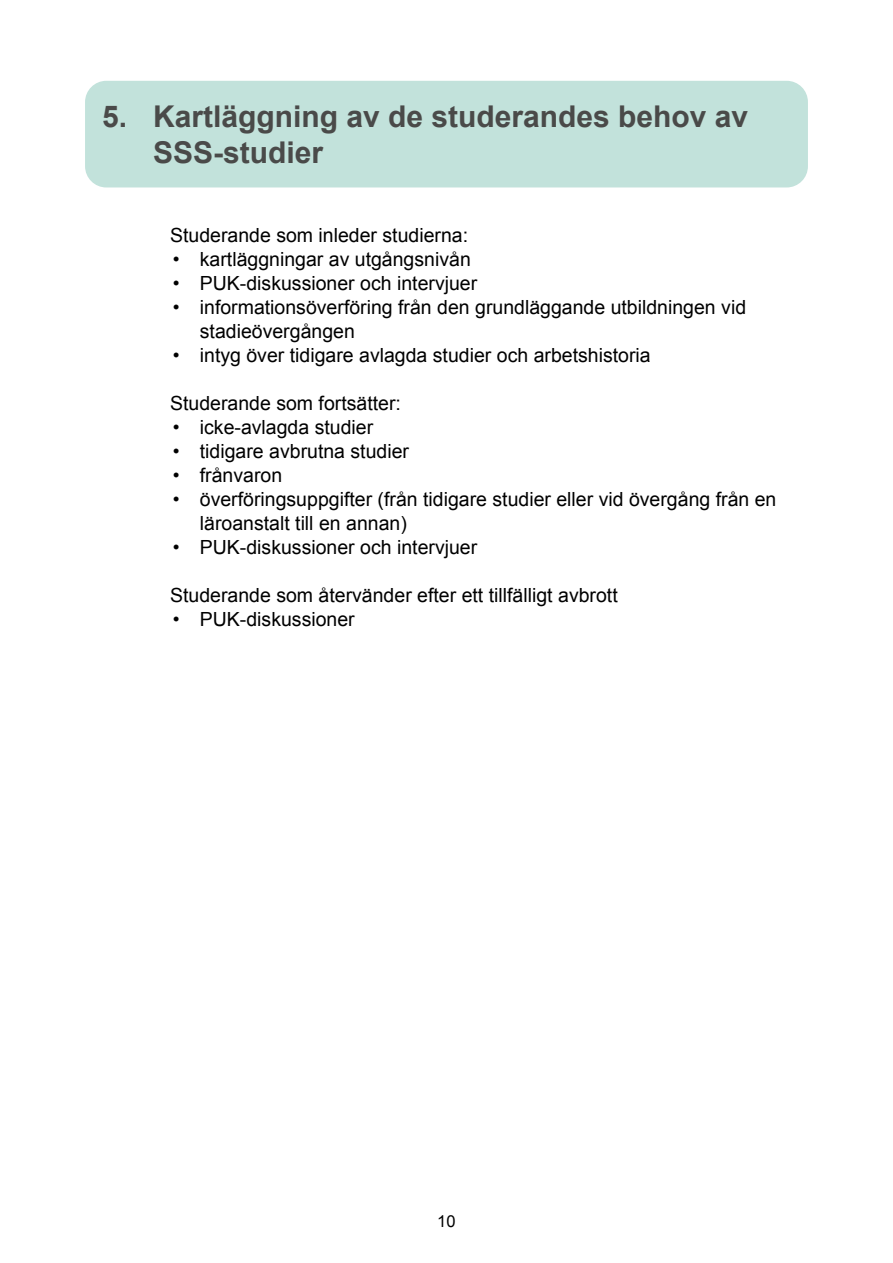
<style>
.page{position:relative;width:893px;height:1263px;background:#fff}
.page>*{position:absolute;margin:0;border:0;box-sizing:border-box;transform-origin:0 0}
.Heading_1{font:700 30px/36px "Arial";color:#4a4a49}
.List_Paragraph{font:19.5px/24px "Arial";color:#000}
.t1{font:16.5px "Arial";color:#000}
</style>
<div class="page">
<div style="left:85px;top:81px;width:723px;height:106px;background:#c2e2db;border-radius:21px"></div>
<p class="Heading_1" style="left:153px;top:99px;width:597px;text-indent:-51px">5. Kartläggning av de studerandes behov av<br>SSS-studier</p>
<p class="List_Paragraph" style="left:170px;top:223px;width:300px">Studerande som inleder studierna:</p>
<p class="List_Paragraph" style="left:173px;top:247px;width:299px">• kartläggningar av utgångsnivån</p>
<p class="List_Paragraph" style="left:173px;top:271px;width:306px">• PUK-diskussioner och intervjuer</p>
<p class="List_Paragraph" style="left:200px;top:295px;width:548px;text-indent:-27px">• informationsöverföring från den grundläggande utbildningen vid stadieövergången</p>
<p class="List_Paragraph" style="left:173px;top:343px;width:479px">• intyg över tidigare avlagda studier och arbetshistoria</p>
<p class="List_Paragraph" style="left:170px;top:391px;width:232px">Studerande som fortsätter:</p>
<p class="List_Paragraph" style="left:173px;top:415px;width:202px">• icke-avlagda studier</p>
<p class="List_Paragraph" style="left:173px;top:439px;width:238px">• tidigare avbrutna studier</p>
<p class="List_Paragraph" style="left:173px;top:463px;width:111px">• frånvaron</p>
<p class="List_Paragraph" style="left:200px;top:487px;width:578px;text-indent:-27px">• överföringsuppgifter (från tidigare studier eller vid övergång från en läroanstalt till en annan)</p>
<p class="List_Paragraph" style="left:173px;top:535px;width:306px">• PUK-diskussioner och intervjuer</p>
<p class="List_Paragraph" style="left:170px;top:583px;width:449px">Studerande som återvänder efter ett tillfälligt avbrott</p>
<p class="List_Paragraph" style="left:173px;top:607px;width:183px">• PUK-diskussioner</p>
<p class="t1" style="left:437px;top:1210px;width:20px">10</p>
</div>
